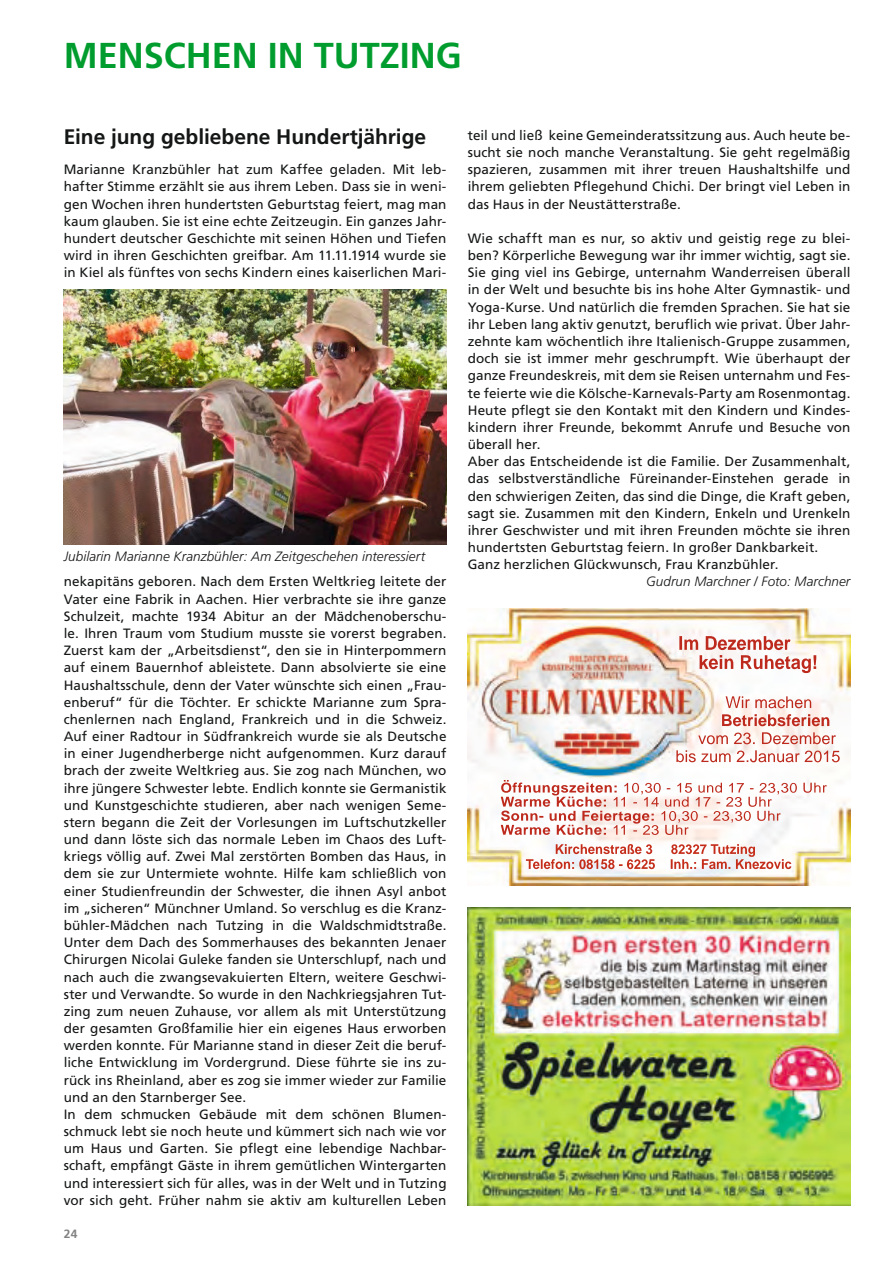
<style>
.page{position:relative;width:893px;height:1263px;background:#fff}
.page>*{position:absolute;margin:0;border:0;box-sizing:border-box;transform-origin:0 0}
.t1{font:700 36px "Frutiger";color:#009d2e}
.t2{font:700 21px "Frutiger";letter-spacing:-.005em;color:#151616}
.t3{font:13.5px/17.1px "Frutiger";letter-spacing:.005em;color:#151616;text-align:justify}
.t4{font:italic 300 13.5px "Frutiger";color:#151616}
.t5{font:700 12px "Frutiger";color:#818281}
</style>
<div class="page">
<img style="left:64px;top:289px;width:382px;height:255px">
<img style="left:468px;top:907px;width:382px;height:298px">
<img style="left:468px;top:608px;width:382px;height:278px">
<h1 class="t1" style="left:64px;top:34px;width:400px">MENSCHEN IN TUTZING</h1>
<h2 class="t2" style="left:64px;top:124px;width:364px">Eine jung gebliebene Hundertjährige</h2>
<p class="t3" style="left:64px;top:161px;width:384px">Marianne Kranzbühler hat zum Kaffee geladen. Mit leb&shy;hafter Stimme erzählt sie aus ihrem Leben. Dass sie in weni&shy;gen Wochen ihren hundertsten Geburtstag feiert, mag man kaum glauben. Sie ist eine echte Zeitzeugin. Ein ganzes Jahr&shy;hundert deutscher Geschichte mit seinen Höhen und Tiefen wird in ihren Geschichten greifbar. Am 11.11.1914 wurde sie in Kiel als fünftes von sechs Kindern eines kaiserlichen Mari-</p>
<p class="t4" style="left:64px;top:549px;width:363px">Jubilarin Marianne Kranzbühler: Am Zeitgeschehen interessiert</p>
<p class="t3" style="left:64px;top:573px;width:384px;text-align:left">nekapitäns geboren. Nach dem Ersten Weltkrieg leitete der Vater eine Fabrik in Aachen. Hier verbrachte sie ihre ganze Schulzeit, machte 1934 Abitur an der Mädchenoberschu&shy;le. Ihren Traum vom Studium musste sie vorerst begraben.<br>Zuerst kam der „Arbeitsdienst“, den sie in Hinterpommern auf einem Bauernhof ableistete. Dann absolvierte sie eine Haushaltsschule, denn der Vater wünschte sich einen „Frau&shy;enberuf“ für die Töchter. Er schickte Marianne zum Spra&shy;chenlernen nach England, Frankreich und in die Schweiz.<br>Auf einer Radtour in Südfrankreich wurde sie als Deutsche in einer Jugendherberge nicht aufgenommen. Kurz darauf brach der zweite Weltkrieg aus. Sie zog nach München, wo ihre jüngere Schwester lebte. Endlich konnte sie Germanistik und Kunstgeschichte studieren, aber nach wenigen Seme&shy;stern begann die Zeit der Vorlesungen im Luftschutzkeller und dann löste sich das normale Leben im Chaos des Luft&shy;kriegs völlig auf. Zwei Mal zerstörten Bomben das Haus, in dem sie zur Untermiete wohnte. Hilfe kam schließlich von einer Studienfreundin der Schwester, die ihnen Asyl anbot im „sicheren“ Münchner Umland. So verschlug es die Kranz&shy;bühler-Mädchen nach Tutzing in die Waldschmidtstraße.<br>Unter dem Dach des Sommerhauses des bekannten Jenaer Chirurgen Nicolai Guleke fanden sie Unterschlupf, nach und nach auch die zwangsevakuierten Eltern, weitere Geschwi&shy;ster und Verwandte. So wurde in den Nachkriegsjahren Tut&shy;zing zum neuen Zuhause, vor allem als mit Unterstützung der gesamten Großfamilie hier ein eigenes Haus erworben werden konnte. Für Marianne stand in dieser Zeit die beruf&shy;liche Entwicklung im Vordergrund. Diese führte sie ins zu&shy;rück ins Rheinland, aber es zog sie immer wieder zur Familie und an den Starnberger See.<br>In dem schmucken Gebäude mit dem schönen Blumen&shy;schmuck lebt sie noch heute und kümmert sich nach wie vor um Haus und Garten. Sie pflegt eine lebendige Nachbar&shy;schaft, empfängt Gäste in ihrem gemütlichen Wintergarten und interessiert sich für alles, was in der Welt und in Tutzing vor sich geht. Früher nahm sie aktiv am kulturellen Leben</p>
<p class="t5" style="left:64px;top:1227px;width:15px">24</p>
<p class="t3" style="left:468px;top:127px;width:384px">teil und ließ keine Gemeinderatssitzung aus. Auch heute be&shy;sucht sie noch manche Veranstaltung. Sie geht regelmäßig spazieren, zusammen mit ihrer treuen Haushaltshilfe und ihrem geliebten Pflegehund Chichi. Der bringt viel Leben in das Haus in der Neustätterstraße.</p>
<p class="t3" style="left:468px;top:230px;width:384px;text-align:left">Wie schafft man es nur, so aktiv und geistig rege zu blei&shy;ben? Körperliche Bewegung war ihr immer wichtig, sagt sie.<br>Sie ging viel ins Gebirge, unternahm Wanderreisen überall in der Welt und besuchte bis ins hohe Alter Gymnastik- und Yoga-Kurse. Und natürlich die fremden Sprachen. Sie hat sie ihr Leben lang aktiv genutzt, beruflich wie privat. Über Jahr&shy;zehnte kam wöchentlich ihre Italienisch-Gruppe zusammen, doch sie ist immer mehr geschrumpft. Wie überhaupt der ganze Freundeskreis, mit dem sie Reisen unternahm und Fes&shy;te feierte wie die Kölsche-Karnevals-Party am Rosenmontag.<br>Heute pflegt sie den Kontakt mit den Kindern und Kindes&shy;kindern ihrer Freunde, bekommt Anrufe und Besuche von überall her.<br>Aber das Entscheidende ist die Familie. Der Zusammenhalt, das selbstverständliche Füreinander-Einstehen gerade in den schwierigen Zeiten, das sind die Dinge, die Kraft geben, sagt sie. Zusammen mit den Kindern, Enkeln und Urenkeln ihrer Geschwister und mit ihren Freunden möchte sie ihren hundertsten Geburtstag feiern. In großer Dankbarkeit.<br>Ganz herzlichen Glückwunsch, Frau Kranzbühler.</p>
<p class="t4" style="left:646px;top:574px;width:206px">Gudrun Marchner / Foto: Marchner</p>
</div>
